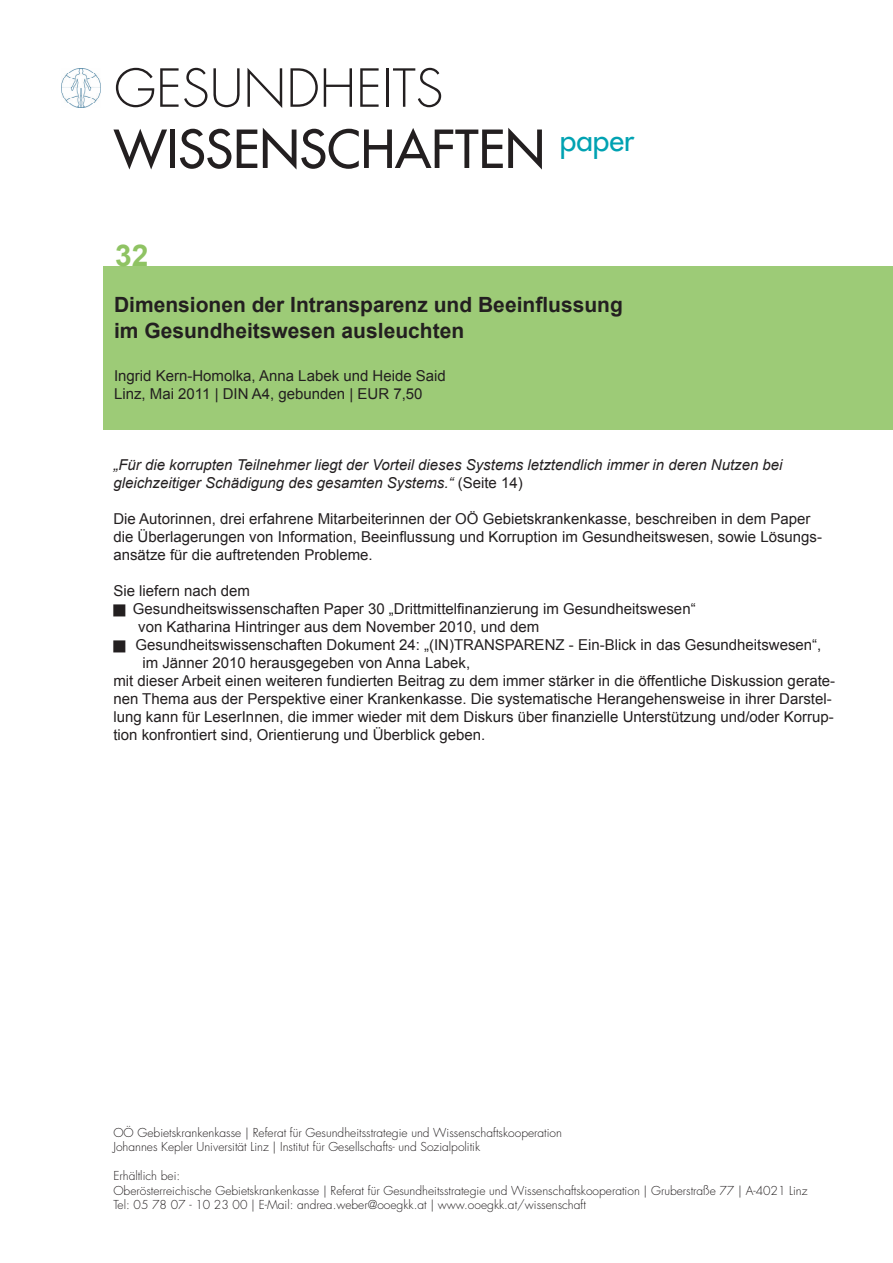
<style>
.page{position:relative;width:893px;height:1263px;background:#fff}
.page>*{position:absolute;margin:0;border:0;box-sizing:border-box;transform-origin:0 0}
.t1{font:500 51px/61.2px "Futura Std";color:#231f20}
.t2{font:700 30px "Arial";color:#8fc363}
.t3{font:700 21px/25.5px "Arial";color:#231f20}
.t4{font:15px/18px "Arial";color:#231f20}
.t5{font:italic 15px/18px "Arial";color:#231f20}
.t6{font:300 12px/14.4px "Futura Std";color:#231f20}
.s1{font-weight:300}
.s2{font-style:normal}
</style>
<div class="page">
<img style="left:61px;top:69px;width:39px;height:39px">
<div style="left:103px;top:266px;width:790px;height:163px;background:#9dcb77"></div>
<h1 class="t1" style="left:114px;top:58px;width:522px"><span class="s1">gesundheits<br></span>WISSENSCHAFTEN <sup>PAPER</sup></h1>
<h2 class="t2" style="left:115px;top:236px;width:35px">32</h2>
<h3 class="t3" style="left:114px;top:293px;width:510px">Dimensionen der Intransparenz und Beeinflussung im Gesundheitswesen ausleuchten</h3>
<p class="t4" style="left:114px;top:367px;width:333px">Ingrid Kern-Homolka, Anna Labek und Heide Said<br>Linz, Mai 2011 | DIN A4, gebunden | EUR 7,50</p>
<p class="t5" style="left:113px;top:456px;width:671px">„Für die korrupten Teilnehmer liegt der Vorteil dieses Systems letztendlich immer in deren Nutzen bei gleichzeitiger Schädigung des gesamten Systems.“ <span class="s2">(Seite 14)</span></p>
<p class="t4" style="left:113px;top:510px;width:710px">Die Autorinnen, drei erfahrene Mitarbeiterinnen der OÖ Gebietskrankenkasse, beschreiben in dem Paper die Überlagerungen von Information, Beeinflussung und Korruption im Gesundheitswesen, sowie Lösungs&shy;ansätze für die auftretenden Probleme.</p>
<p class="t4" style="left:113px;top:582px;width:138px">Sie liefern nach dem</p>
<p class="t4" style="left:133px;top:600px;width:564px">Gesundheitswissenschaften Paper 30 „Drittmittelfinanzierung im Gesundheitswesen“</p>
<p class="t4" style="left:138px;top:618px;width:403px">von Katharina Hintringer aus dem November 2010, und dem</p>
<p class="t4" style="left:136px;top:636px;width:687px">Gesundheitswissenschaften Dokument 24: „(IN)TRANSPARENZ - Ein-Blick in das Gesundheitswesen“,</p>
<p class="t4" style="left:142px;top:654px;width:329px">im Jänner 2010 herausgegeben von Anna Labek,</p>
<p class="t4" style="left:113px;top:672px;width:723px">mit dieser Arbeit einen weiteren fundierten Beitrag zu dem immer stärker in die öffentliche Diskussion gerate-</p>
<p class="t4" style="left:113px;top:690px;width:720px">nen Thema aus der Perspektive einer Krankenkasse. Die systematische Herangehensweise in ihrer Darstel-</p>
<p class="t4" style="left:113px;top:708px;width:722px">lung kann für LeserInnen, die immer wieder mit dem Diskurs über finanzielle Unterstützung und/oder Korrup-</p>
<p class="t4" style="left:113px;top:726px;width:373px">tion konfrontiert sind, Orientierung und Überblick geben.</p>
<p class="t6" style="left:113px;top:1126px;width:450px">OÖ Gebietskrankenkasse | Referat für Gesundheitsstrategie und Wissenschaftskooperation<br>Johannes Kepler Universität Linz | I nstitut für Gesellschafts- und Sozialpolitik</p>
<p class="t6" style="left:113px;top:1169px;width:696px">Erhältlich bei:<br>Oberösterreichische Gebietskrankenkasse | Referat für Gesundheitsstrategie und Wissenschaftskooperation | Gruberstraße 77 | A-4021 Linz<br>Tel: 05 78 07 - 10 23 00 | E-Mail: andrea.weber@ooegkk.at | www.ooegkk.at/wissenschaft</p>
</div>
